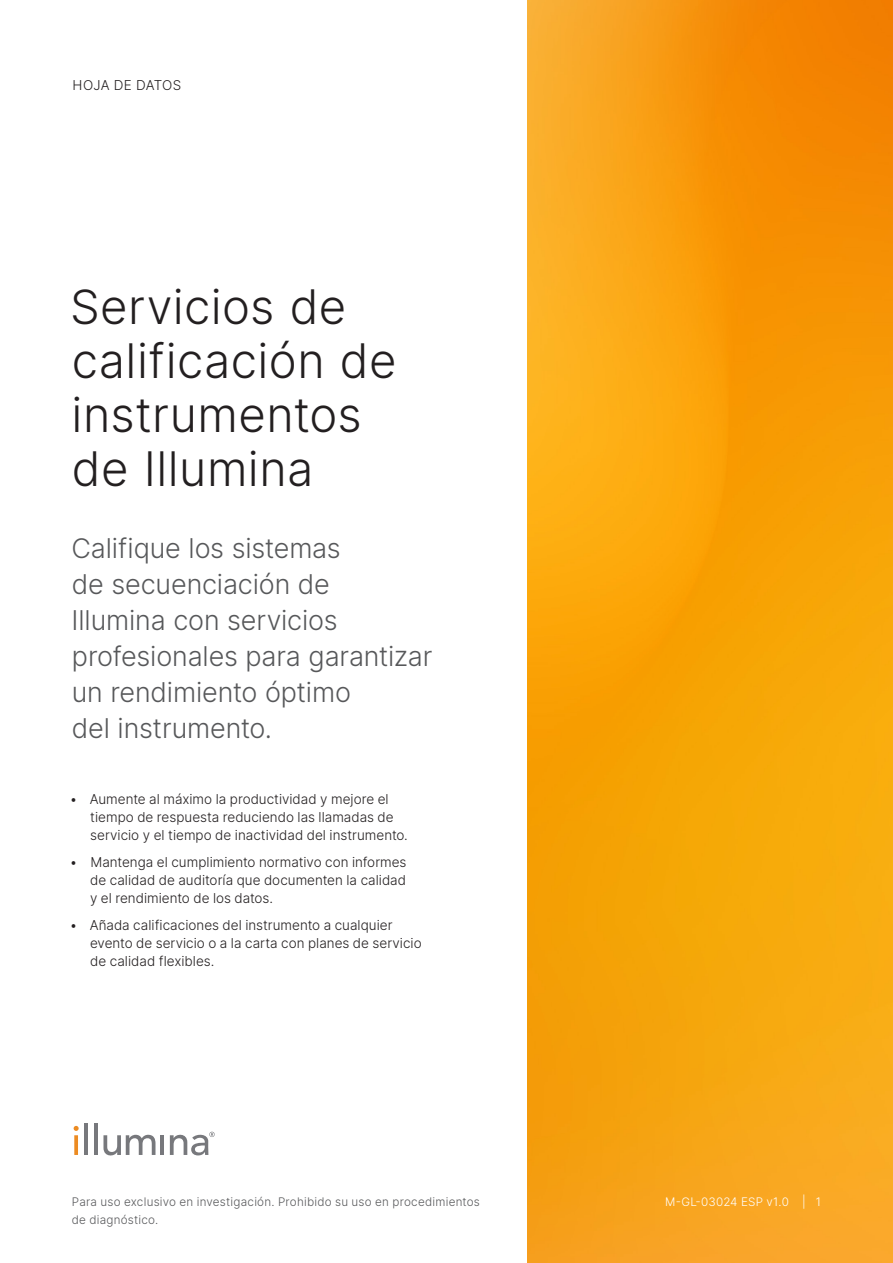
<style>
.page{position:relative;width:893px;height:1263px;background:#fff}
.page>*{position:absolute;margin:0;border:0;box-sizing:border-box;transform-origin:0 0}
.Title{font:300 47.25px/54px "Inter";letter-spacing:.01em;color:#231f20}
.Subtitle{font:300 27px/36px "Inter";letter-spacing:-.005em;color:#57585a}
.zz_Document_Type___Segment{font:300 13.5px/18px "Inter";color:#231f20}
.zz_For_Research_Only{font:300 11.7px "Inter";letter-spacing:.02em;color:#57585a}
.zz_Pub_Number{font:300 11.7px "Inter";letter-spacing:.015em;color:#fff}
</style>
<div class="page">
<img style="left:527px;top:0;width:366px;height:1263px">
<svg style="left:74px;top:1135px;width:4px;height:20px"></svg>
<hr style="left:84px;top:1123px;width:4px;height:32px;background:#77787c">
<hr style="left:94px;top:1123px;width:4px;height:32px;background:#77787c">
<svg style="left:103px;top:1135px;width:52px;height:21px"></svg>
<hr style="left:161px;top:1135px;width:3px;height:20px;background:#77787c">
<svg style="left:74px;top:1126px;width:5px;height:5px"></svg>
<svg style="left:170px;top:1132px;width:45px;height:23px"></svg>
<p class="zz_Document_Type___Segment" style="left:73px;top:76px;width:110px">HOJA DE DATOS</p>
<p class="Title" style="left:70px;top:279px;width:328px">Servicios de calificación de instrumentos de Illumina</p>
<p class="Subtitle" style="left:71px;top:530px;width:363px">Califique los sistemas<br>de secuenciación de<br>Illumina con servicios profesionales para garantizar un rendimiento óptimo<br>del instrumento.</p>
<p class="zz_Document_Type___Segment" style="left:90px;top:790px;width:319px;text-indent:-21px">• Aumente al máximo la productividad y mejore el tiempo de respuesta reduciendo las llamadas de servicio y el tiempo de inactividad del instrumento.</p>
<p class="zz_Document_Type___Segment" style="left:90px;top:853px;width:318px;text-align:justify;text-indent:-20px">• Mantenga el cumplimiento normativo con informes de calidad de auditoría que documenten la calidad y el rendimiento de los datos.</p>
<p class="zz_Document_Type___Segment" style="left:90px;top:916px;width:333px;text-indent:-20px">• Añada calificaciones del instrumento a cualquier evento de servicio o a la carta con planes de servicio de calidad flexibles.</p>
<p class="zz_For_Research_Only" style="left:72px;top:1193px;width:409px">Para uso exclusivo en investigación. Prohibido su uso en procedimientos</p>
<p class="zz_Pub_Number" style="left:665px;top:1193px;width:125px">M-GL-03024 ESP v1.0</p>
<p class="zz_For_Research_Only" style="left:72px;top:1211px;width:88px">de diagnóstico.</p>
<p class="zz_Pub_Number" style="left:802px;top:1193px;width:20px">| 1</p>
</div>
